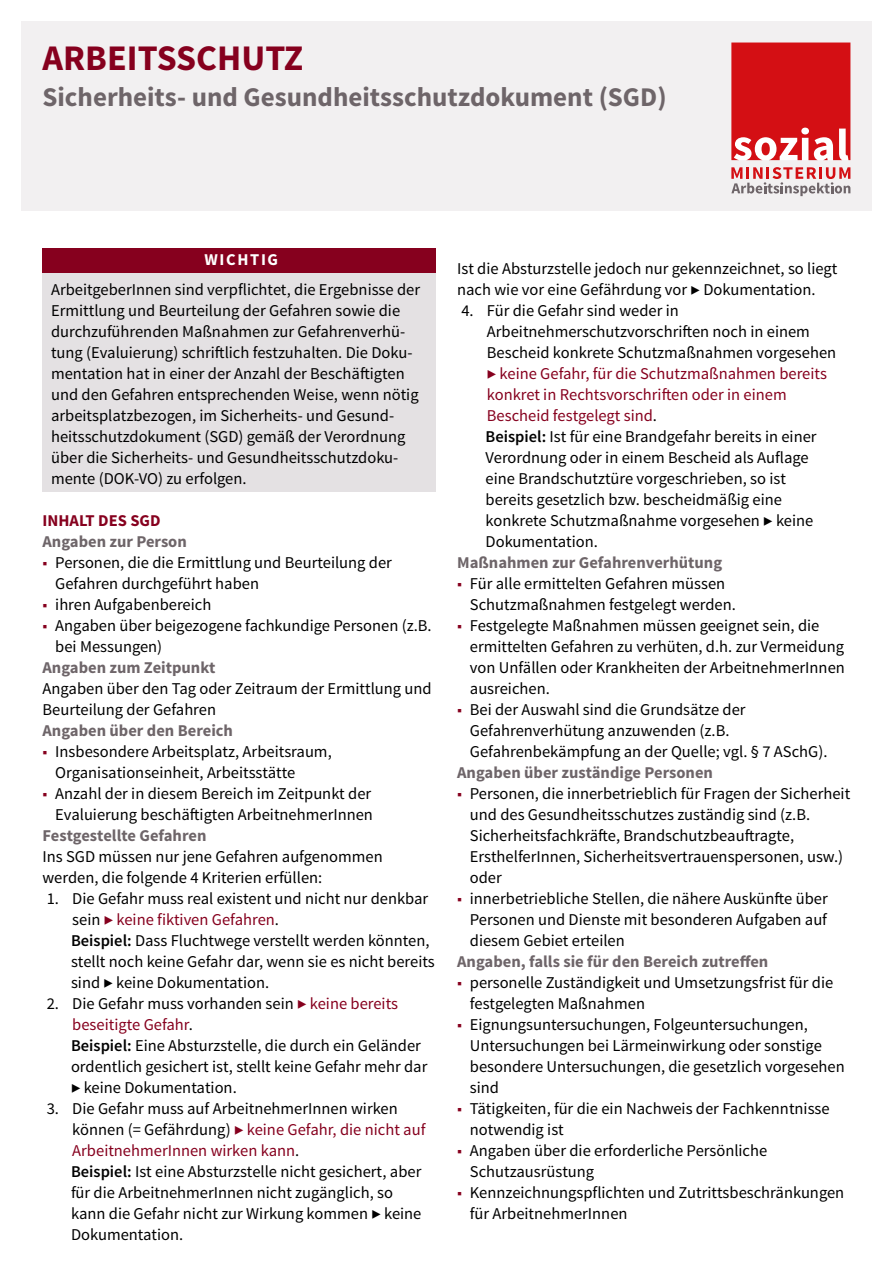
<style>
.page{position:relative;width:893px;height:1263px;background:#fff}
.page>*{position:absolute;margin:0;border:0;box-sizing:border-box;transform-origin:0 0}
.Titel{font:700 36px "Source Sans Pro";color:#86001e}
.Zusatztitel{font:700 27px "Source Sans Pro";color:#6e6569}
.Info-Box{font:16.5px/21px "Source Sans Pro";color:#000}
.Fließtext_Eigerückt{font:16.5px/21px "Source Sans Pro";color:#000}
.Fließtext{font:16.5px/21px "Source Sans Pro";color:#000}
.Fließtext__Grau_Bold{font:700 16.5px "Source Sans Pro";color:#6e6569}
.Überschrift{font:700 16.5px "Source Sans Pro";color:#86001e}
.Wichtig-Box-Überschr{font:700 16.5px "Source Sans Pro";letter-spacing:.1em;color:#fff}
.s1{color:#86001e}
.s2{font-weight:600}
</style>
<div class="page">
<div style="left:21px;top:21px;width:851px;height:190px;background:#f2f0f1"></div>
<svg style="left:731px;top:43px;width:119px;height:117px"></svg>
<svg style="left:731px;top:167px;width:119px;height:29px"></svg>
<div style="left:43px;top:248px;width:393px;height:25px;background:#86001e"></div>
<div style="left:43px;top:274px;width:393px;height:218px;background:#e4e1e3"></div>
<h1 class="Titel" style="left:43px;top:34px;width:262px">ARBEITSSCHUTZ</h1>
<h2 class="Zusatztitel" style="left:43px;top:79px;width:626px">Sicherheits- und Gesundheitsschutzdokument (SGD)</h2>
<p class="Wichtig-Box-Überschr" style="left:204px;top:249px;width:75px">WICHTIG</p>
<p class="Info-Box" style="left:51px;top:279px;width:371px">ArbeitgeberInnen sind verpflichtet, die Ergebnisse der Ermittlung und Beurteilung der Gefahren sowie die durchzuführenden Maßnahmen zur Gefahrenverhü&shy;tung (Evaluierung) schriftlich festzuhalten. Die Doku&shy;mentation hat in einer der Anzahl der Beschäftigten und den Gefahren entsprechenden Weise, wenn nötig arbeitsplatzbezogen, im Sicherheits- und Gesund&shy;heitsschutzdokument (SGD) gemäß der Verordnung über die Sicherheits- und Gesundheitsschutzdoku&shy;mente (DOK-VO) zu erfolgen.</p>
<h3 class="Überschrift" style="left:43px;top:509px;width:119px">INHALT DES SGD</h3>
<p class="Fließtext__Grau_Bold" style="left:43px;top:530px;width:146px">Angaben zur Person</p>
<p class="Info-Box" style="left:55px;top:552px;width:338px;text-indent:-13px"><span class="s1">■</span> Personen, die die Ermittlung und Beurteilung der<br>Gefahren durchgeführt haben</p>
<p class="Info-Box" style="left:43px;top:594px;width:170px"><span class="s1">■</span> ihren Aufgabenbereich</p>
<p class="Info-Box" style="left:55px;top:615px;width:378px;text-indent:-13px"><span class="s1">■</span> Angaben über beigezogene fachkundige Personen (z.B. bei Messungen)</p>
<p class="Fließtext__Grau_Bold" style="left:43px;top:656px;width:174px">Angaben zum Zeitpunkt</p>
<p class="Fließtext" style="left:43px;top:678px;width:391px">Angaben über den Tag oder Zeitraum der Ermittlung und</p>
<p class="Fließtext" style="left:43px;top:699px;width:175px">Beurteilung der Gefahren</p>
<p class="Fließtext__Grau_Bold" style="left:43px;top:719px;width:192px">Angaben über den Bereich</p>
<p class="Info-Box" style="left:55px;top:741px;width:278px;text-indent:-13px"><span class="s1">■</span> Insbesondere Arbeitsplatz, Arbeitsraum,<br>Organisationseinheit, Arbeitsstätte</p>
<p class="Info-Box" style="left:43px;top:783px;width:332px;text-align:right"><span class="s1">■</span> Anzahl der in diesem Bereich im Zeitpunkt der<br>Evaluierung beschäftigten ArbeitnehmerInnen</p>
<p class="Fließtext__Grau_Bold" style="left:43px;top:824px;width:165px">Festgestellte Gefahren</p>
<p class="Fließtext" style="left:43px;top:846px;width:342px">Ins SGD müssen nur jene Gefahren aufgenommen werden, die folgende 4 Kriterien erfüllen:</p>
<p class="Info-Box" style="left:72px;top:888px;width:357px;text-indent:-26px">1. Die Gefahr muss real existent und nicht nur denkbar sein <span class="s1">▶ keine fiktiven Gefahren</span>.</p>
<p class="Fließtext_Eigerückt" style="left:71px;top:930px;width:365px"><span class="s2">Beispiel:</span> Dass Fluchtwege verstellt werden könnten, stellt noch keine Gefahr dar, wenn sie es nicht bereits sind ▶ keine Dokumentation.</p>
<p class="Info-Box" style="left:72px;top:993px;width:327px;text-indent:-26px">2. Die Gefahr muss vorhanden sein <span class="s1">▶ keine bereits beseitigte Gefahr</span>.</p>
<p class="Fließtext_Eigerückt" style="left:71px;top:1035px;width:358px"><span class="s2">Beispiel:</span> Eine Absturzstelle, die durch ein Geländer ordentlich gesichert ist, stellt keine Gefahr mehr dar ▶ keine Dokumentation.</p>
<p class="Info-Box" style="left:72px;top:1098px;width:355px;text-indent:-26px">3. Die Gefahr muss auf ArbeitnehmerInnen wirken können (= Gefährdung) <span class="s1">▶ keine Gefahr, die nicht auf<br>ArbeitnehmerInnen wirken kann</span>.</p>
<p class="Fließtext_Eigerückt" style="left:71px;top:1161px;width:352px"><span class="s2">Beispiel:</span> Ist eine Absturzstelle nicht gesichert, aber für die ArbeitnehmerInnen nicht zugänglich, so kann die Gefahr nicht zur Wirkung kommen ▶ keine Dokumentation.</p>
<p class="Fließtext" style="left:457px;top:258px;width:382px">Ist die Absturzstelle jedoch nur gekennzeichnet, so liegt nach wie vor eine Gefährdung vor ▶ Dokumentation.</p>
<p class="Info-Box" style="left:487px;top:300px;width:351px;text-indent:-26px">4. Für die Gefahr sind weder in Arbeitnehmerschutzvorschriften noch in einem Bescheid konkrete Schutzmaßnahmen vorgesehen <span class="s1">▶ keine Gefahr, für die Schutzmaßnahmen bereits konkret in Rechtsvorschriften oder in einem Bescheid festgelegt sind</span>.</p>
<p class="Fließtext_Eigerückt" style="left:486px;top:426px;width:332px"><span class="s2">Beispiel:</span> Ist für eine Brandgefahr bereits in einer Verordnung oder in einem Bescheid als Auflage eine Brandschutztüre vorgeschrieben, so ist bereits gesetzlich bzw. bescheidmäßig eine konkrete Schutzmaßnahme vorgesehen ▶ keine Dokumentation.</p>
<p class="Fließtext__Grau_Bold" style="left:457px;top:551px;width:267px">Maßnahmen zur Gefahrenverhütung</p>
<p class="Info-Box" style="left:470px;top:573px;width:268px;text-indent:-13px"><span class="s1">■</span> Für alle ermittelten Gefahren müssen<br>Schutzmaßnahmen festgelegt werden.</p>
<p class="Info-Box" style="left:470px;top:615px;width:376px;text-indent:-13px"><span class="s1">■</span> Festgelegte Maßnahmen müssen geeignet sein, die ermittelten Gefahren zu verhüten, d.h. zur Vermeidung von Unfällen oder Krankheiten der ArbeitnehmerInnen ausreichen.</p>
<p class="Info-Box" style="left:470px;top:699px;width:359px;text-indent:-13px"><span class="s1">■</span> Bei der Auswahl sind die Grundsätze der<br>Gefahrenverhütung anzuwenden (z.B.<br>Gefahrenbekämpfung an der Quelle; vgl. § 7 ASchG).</p>
<p class="Fließtext__Grau_Bold" style="left:457px;top:761px;width:257px">Angaben über zuständige Personen</p>
<p class="Info-Box" style="left:470px;top:783px;width:382px;text-indent:-13px"><span class="s1">■</span> Personen, die innerbetrieblich für Fragen der Sicherheit und des Gesundheitsschutzes zuständig sind (z.B.<br>Sicherheitsfachkräfte, Brandschutzbeauftragte, ErsthelferInnen, Sicherheitsvertrauenspersonen, usw.) oder</p>
<p class="Info-Box" style="left:470px;top:888px;width:359px;text-align:justify;text-indent:-13px"><span class="s1">■</span> innerbetriebliche Stellen, die nähere Auskünfte über Personen und Dienste mit besonderen Aufgaben auf diesem Gebiet erteilen</p>
<p class="Fließtext__Grau_Bold" style="left:457px;top:950px;width:313px">Angaben, falls sie für den Bereich zutreffen</p>
<p class="Info-Box" style="left:470px;top:972px;width:365px;text-indent:-13px"><span class="s1">■</span> personelle Zuständigkeit und Umsetzungsfrist für die festgelegten Maßnahmen</p>
<p class="Info-Box" style="left:470px;top:1014px;width:376px;text-indent:-13px"><span class="s1">■</span> Eignungsuntersuchungen, Folgeuntersuchungen, Untersuchungen bei Lärmeinwirkung oder sonstige besondere Untersuchungen, die gesetzlich vorgesehen sind</p>
<p class="Info-Box" style="left:470px;top:1098px;width:361px;text-indent:-13px"><span class="s1">■</span> Tätigkeiten, für die ein Nachweis der Fachkenntnisse notwendig ist</p>
<p class="Info-Box" style="left:470px;top:1140px;width:299px;text-indent:-13px"><span class="s1">■</span> Angaben über die erforderliche Persönliche<br>Schutzausrüstung</p>
<p class="Info-Box" style="left:470px;top:1182px;width:376px;text-indent:-13px"><span class="s1">■</span> Kennzeichnungspflichten und Zutrittsbeschränkungen für ArbeitnehmerInnen</p>
</div>
